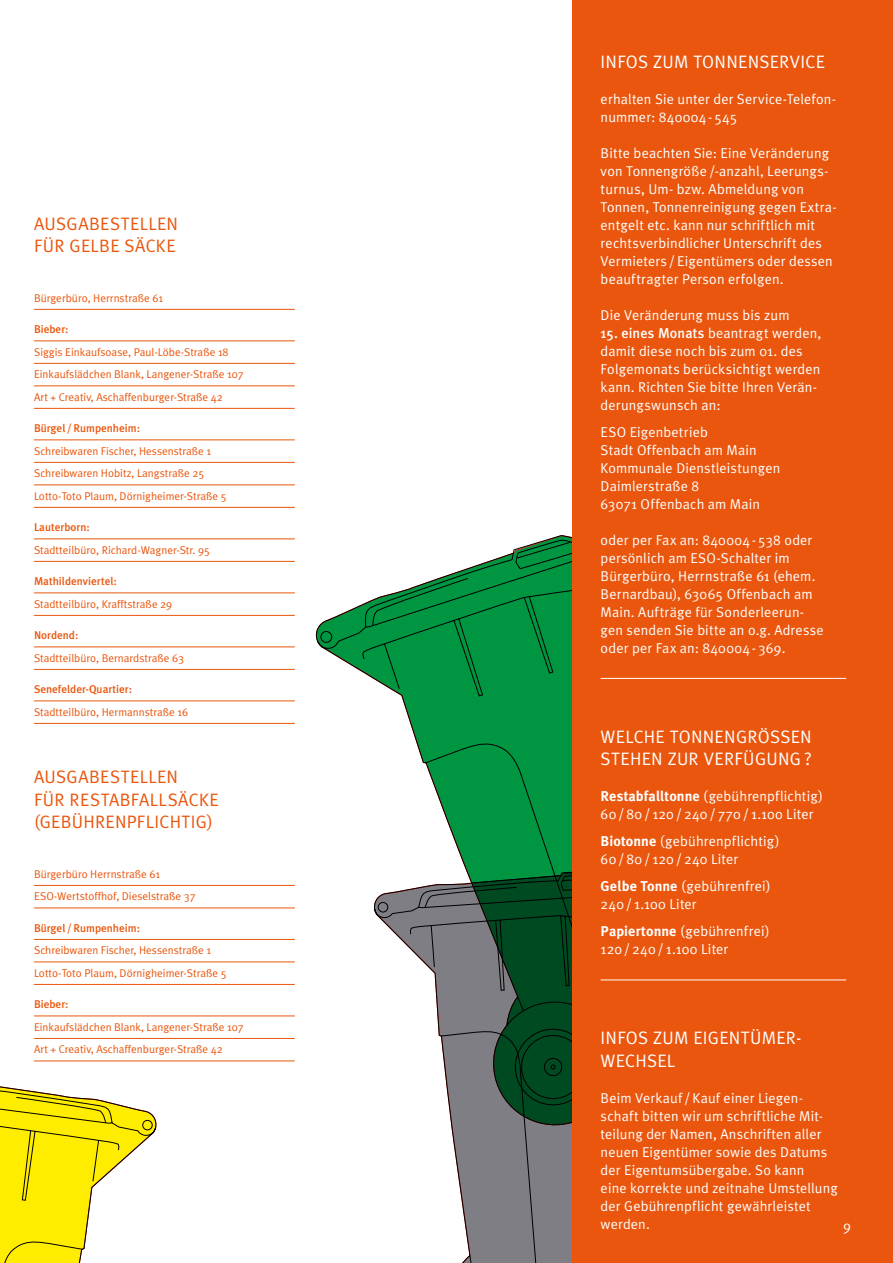
<style>
.page{position:relative;width:893px;height:1263px;background:#fff}
.page>*{position:absolute;margin:0;border:0;box-sizing:border-box;transform-origin:0 0}
.t1{font:18px/22.5px "Meta Plus Normal";letter-spacing:.015em;color:#fff}
.t2{font:18px/22.5px "Meta Plus Normal";letter-spacing:.02em;color:#ea560d}
.t3{font:14.25px/18px "Meta Plus Normal";letter-spacing:.01em;color:#fff}
.t4{font:14.25px "Meta Plus Normal Caps";color:#fff}
.t5{font:11.25px/22.5px "Meta Plus Normal";color:#ea560d}
.t6{font:500 11.25px "Meta Plus";color:#ea560d}
.s1{font-family:"Meta Plus";font-weight:500}
.s2{font-family:"Meta Plus";font-weight:700}
</style>
<div class="page">
<svg style="left:0;top:1086px;width:157px;height:177px"></svg>
<svg style="left:315px;top:535px;width:258px;height:336px"></svg>
<svg style="left:374px;top:871px;width:199px;height:392px"></svg>
<hr style="left:34px;top:309px;width:261px;height:1px;background:#ea560d">
<hr style="left:34px;top:340px;width:261px;height:1px;background:#ea560d">
<hr style="left:34px;top:363px;width:261px;height:1px;background:#ea560d">
<hr style="left:34px;top:385px;width:261px;height:1px;background:#ea560d">
<hr style="left:34px;top:408px;width:261px;height:1px;background:#ea560d">
<hr style="left:34px;top:439px;width:261px;height:1px;background:#ea560d">
<hr style="left:34px;top:462px;width:261px;height:1px;background:#ea560d">
<hr style="left:34px;top:484px;width:261px;height:1px;background:#ea560d">
<hr style="left:34px;top:507px;width:261px;height:1px;background:#ea560d">
<hr style="left:34px;top:538px;width:261px;height:1px;background:#ea560d">
<hr style="left:34px;top:561px;width:261px;height:1px;background:#ea560d">
<hr style="left:34px;top:592px;width:261px;height:1px;background:#ea560d">
<hr style="left:34px;top:615px;width:261px;height:1px;background:#ea560d">
<hr style="left:34px;top:646px;width:261px;height:1px;background:#ea560d">
<hr style="left:34px;top:669px;width:261px;height:1px;background:#ea560d">
<hr style="left:34px;top:700px;width:261px;height:1px;background:#ea560d">
<hr style="left:34px;top:723px;width:261px;height:1px;background:#ea560d">
<hr style="left:34px;top:885px;width:261px;height:1px;background:#ea560d">
<hr style="left:34px;top:907px;width:261px;height:1px;background:#ea560d">
<hr style="left:34px;top:939px;width:261px;height:1px;background:#ea560d">
<hr style="left:34px;top:961px;width:261px;height:1px;background:#ea560d">
<hr style="left:34px;top:984px;width:261px;height:1px;background:#ea560d">
<hr style="left:34px;top:1015px;width:261px;height:1px;background:#ea560d">
<hr style="left:34px;top:1038px;width:261px;height:1px;background:#ea560d">
<hr style="left:34px;top:1060px;width:261px;height:1px;background:#ea560d">
<div style="left:573px;top:0;width:320px;height:1263px;background:#ea560d"></div>
<hr style="left:601px;top:678px;width:245px;height:1px;background:#fff">
<hr style="left:601px;top:979px;width:245px;height:1px;background:#fff">
<p class="t2" style="left:34px;top:212px;width:146px">AUSGABESTELLEN<br>FÜR GELBE SÄCKE</p>
<p class="t5" style="left:34px;top:286px;width:130px">Bürgerbüro, Herrnstraße 61</p>
<p class="t6" style="left:34px;top:323px;width:36px">Bieber:</p>
<p class="t5" style="left:34px;top:340px;width:211px">Siggis Einkaufsoase, Paul-Löbe-Straße 18<br>Einkaufslädchen Blank, Langener-Straße 107<br>Art + Creativ, Aschaffenburger-Straße 42</p>
<p class="t6" style="left:34px;top:422px;width:108px">Bürgel / Rumpenheim:</p>
<p class="t5" style="left:34px;top:439px;width:194px">Schreibwaren Fischer, Hessenstraße 1<br>Schreibwaren Hobitz, Langstraße 25<br>Lotto-Toto Plaum, Dörnigheimer-Straße 5</p>
<p class="t6" style="left:34px;top:521px;width:57px">Lauterborn:</p>
<p class="t5" style="left:34px;top:538px;width:178px">Stadtteilbüro, Richard-Wagner-Str. 95</p>
<p class="t6" style="left:34px;top:575px;width:85px">Mathildenviertel:</p>
<p class="t5" style="left:34px;top:592px;width:140px">Stadtteilbüro, Krafftstraße 29</p>
<p class="t6" style="left:34px;top:629px;width:46px">Nordend:</p>
<p class="t5" style="left:34px;top:646px;width:152px">Stadtteilbüro, Bernardstraße 63</p>
<p class="t6" style="left:34px;top:683px;width:100px">Senefelder-Quartier:</p>
<p class="t5" style="left:34px;top:700px;width:156px">Stadtteilbüro, Hermannstraße 16</p>
<p class="t2" style="left:34px;top:765px;width:186px">AUSGABESTELLEN<br>FÜR RESTABFALLSÄCKE (GEBÜHRENPFLICHTIG)</p>
<p class="t5" style="left:34px;top:862px;width:163px">Bürgerbüro Herrnstraße 61<br>ESO-Wertstoffhof, Dieselstraße 37</p>
<p class="t6" style="left:34px;top:921px;width:108px">Bürgel / Rumpenheim:</p>
<p class="t5" style="left:34px;top:939px;width:194px">Schreibwaren Fischer, Hessenstraße 1<br>Lotto-Toto Plaum, Dörnigheimer-Straße 5</p>
<p class="t6" style="left:34px;top:998px;width:36px">Bieber:</p>
<p class="t5" style="left:34px;top:1015px;width:211px">Einkaufslädchen Blank, Langener-Straße 107<br>Art + Creativ, Aschaffenburger-Straße 42</p>
<p class="t1" style="left:601px;top:50px;width:226px">INFOS ZUM TONNENSERVICE</p>
<p class="t3" style="left:601px;top:89px;width:237px">erhalten Sie unter der Service-Telefon&shy;nummer: 840004- 545</p>
<p class="t3" style="left:601px;top:143px;width:236px">Bitte beachten Sie: Eine Veränderung von Tonnengröße /-anzahl, Leerungs&shy;turnus, Um- bzw. Abmeldung von Tonnen, Tonnenreinigung gegen Extra&shy;entgelt etc. kann nur schriftlich mit rechtsverbindlicher Unterschrift des Vermieters/ Eigentümers oder dessen beauftragter Person erfolgen.</p>
<p class="t3" style="left:601px;top:305px;width:190px">Die Veränderung muss bis zum</p>
<p class="t3" style="left:601px;top:323px;width:222px"><span class="s1">15. eines Monats</span> beantragt werden, damit diese noch bis zum 01. des<br>Folgemonats berücksichtigt werden kann. Richten Sie bitte Ihren Verän&shy;derungswunsch an:</p>
<p class="t3" style="left:601px;top:422px;width:181px">ESO Eigenbetrieb<br>Stadt Offenbach am Main<br>Kommunale Dienstleistungen<br>Daimlerstraße 8<br>63071 Offenbach am Main</p>
<p class="t3" style="left:601px;top:530px;width:225px">oder per Fax an: 840004- 538 oder persönlich am ESO-Schalter im<br>Bürgerbüro, Herrnstraße 61 (ehem.<br>Bernardbau), 63065 Offenbach am<br>Main. Aufträge für Sonderleerun&shy;gen senden Sie bitte an o.g. Adresse oder per Fax an: 840004- 369.</p>
<p class="t1" style="left:601px;top:725px;width:213px">WELCHE TONNENGRÖSSEN<br>STEHEN ZUR VERFÜGUNG?</p>
<p class="t3" style="left:601px;top:787px;width:224px"><span class="s2">Restabfalltonne</span> (gebührenpflichtig)<br>60/80/120/240/770/1.100 Liter</p>
<p class="t3" style="left:601px;top:832px;width:180px"><span class="s2">Biotonne</span> (gebührenpflichtig)<br>60/80/120/240 Liter</p>
<p class="t3" style="left:601px;top:877px;width:171px"><span class="s2">Gelbe Tonne</span> (gebührenfrei)<br>240/ 1.100 Liter</p>
<p class="t3" style="left:601px;top:922px;width:170px"><span class="s2">Papiertonne</span> (gebührenfrei)<br>120/ 240/ 1.100 Liter</p>
<p class="t1" style="left:601px;top:1026px;width:202px">INFOS ZUM EIGENTÜMER-<br>WECHSEL</p>
<p class="t3" style="left:601px;top:1088px;width:239px">Beim Verkauf/Kauf einer Liegen&shy;schaft bitten wir um schriftliche Mit&shy;teilung der Namen, Anschriften aller neuen Eigentümer sowie des Datums der Eigentumsübergabe. So kann<br>eine korrekte und zeitnahe Umstellung der Gebührenpflicht gewährleistet werden.</p>
<p class="t4" style="left:843px;top:1220px;width:9px">9</p>
</div>
